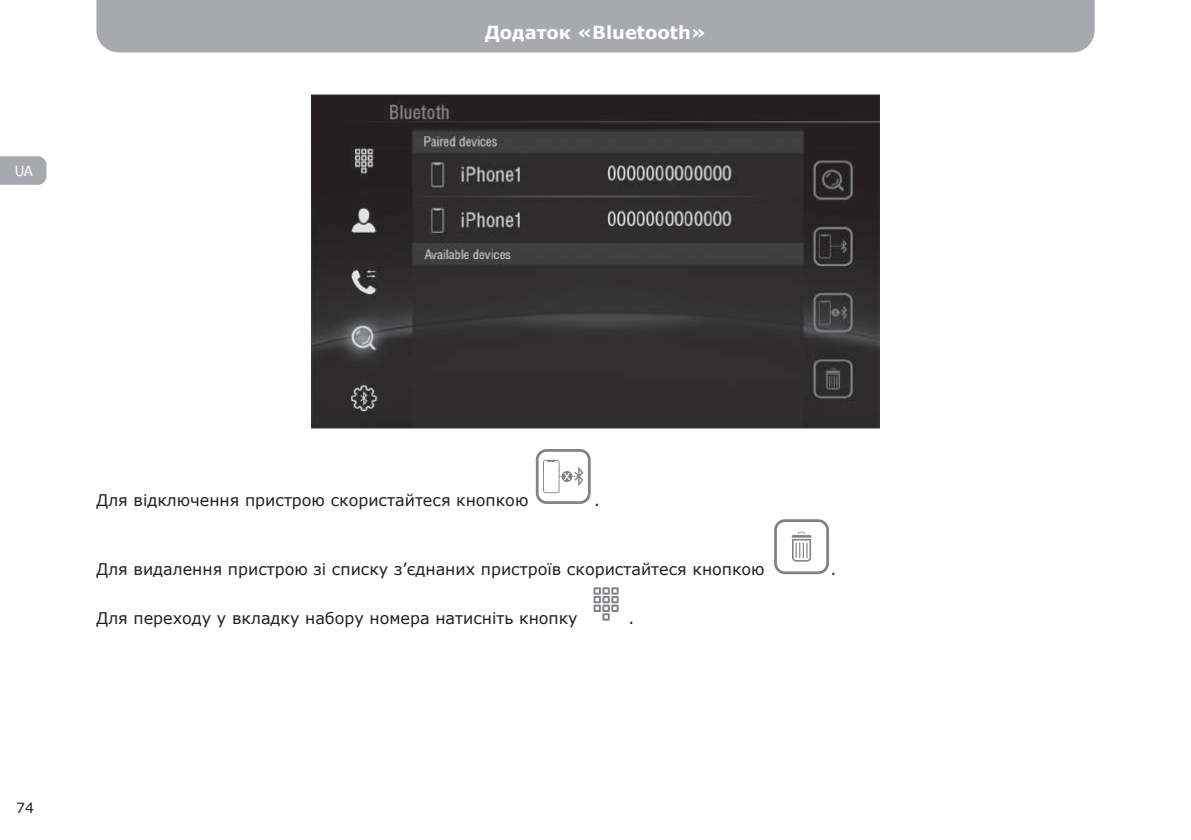
<style>
.page{position:relative;width:1191px;height:840px;background:#fff}
.page>*{position:absolute;margin:0;border:0;box-sizing:border-box;transform-origin:0 0}
.t1{font:700 18px "Verdana";color:#fff}
.t2{font:16px "Verdana";color:#231f20}
.t3{font:14px "Verdana";color:#231f20}
.t4{font:14px "Verdana";color:#fff;scale:.95 1}
</style>
<div class="page">
<svg style="left:0;top:156px;width:46px;height:29px"></svg>
<div style="left:96px;top:0;width:998px;height:52px;background:#a8a9ad"></div>
<img style="left:312px;top:94px;width:567px;height:335px">
<svg style="left:536px;top:449px;width:54px;height:54px"></svg>
<svg style="left:774px;top:519px;width:55px;height:55px"></svg>
<svg style="left:593px;top:587px;width:25px;height:33px"></svg>
<p class="t4" style="left:15px;top:162px;width:21px">UA</p>
<p class="t1" style="left:485px;top:21px;width:223px">Додаток «Bluetooth»</p>
<p class="t2" style="left:96px;top:489px;width:433px">Для відключення пристрою скористайтеся кнопкою</p>
<p class="t2" style="left:594px;top:489px;width:7px">.</p>
<p class="t2" style="left:96px;top:559px;width:670px">Для видалення пристрою зі списку з’єднаних пристроїв скористайтеся кнопкою</p>
<p class="t2" style="left:830px;top:559px;width:7px">.</p>
<p class="t2" style="left:96px;top:608px;width:483px">Для переходу у вкладку набору номера натисніть кнопку</p>
<p class="t2" style="left:628px;top:608px;width:7px">.</p>
<p class="t3" style="left:16px;top:798px;width:19px">74</p>
</div>
